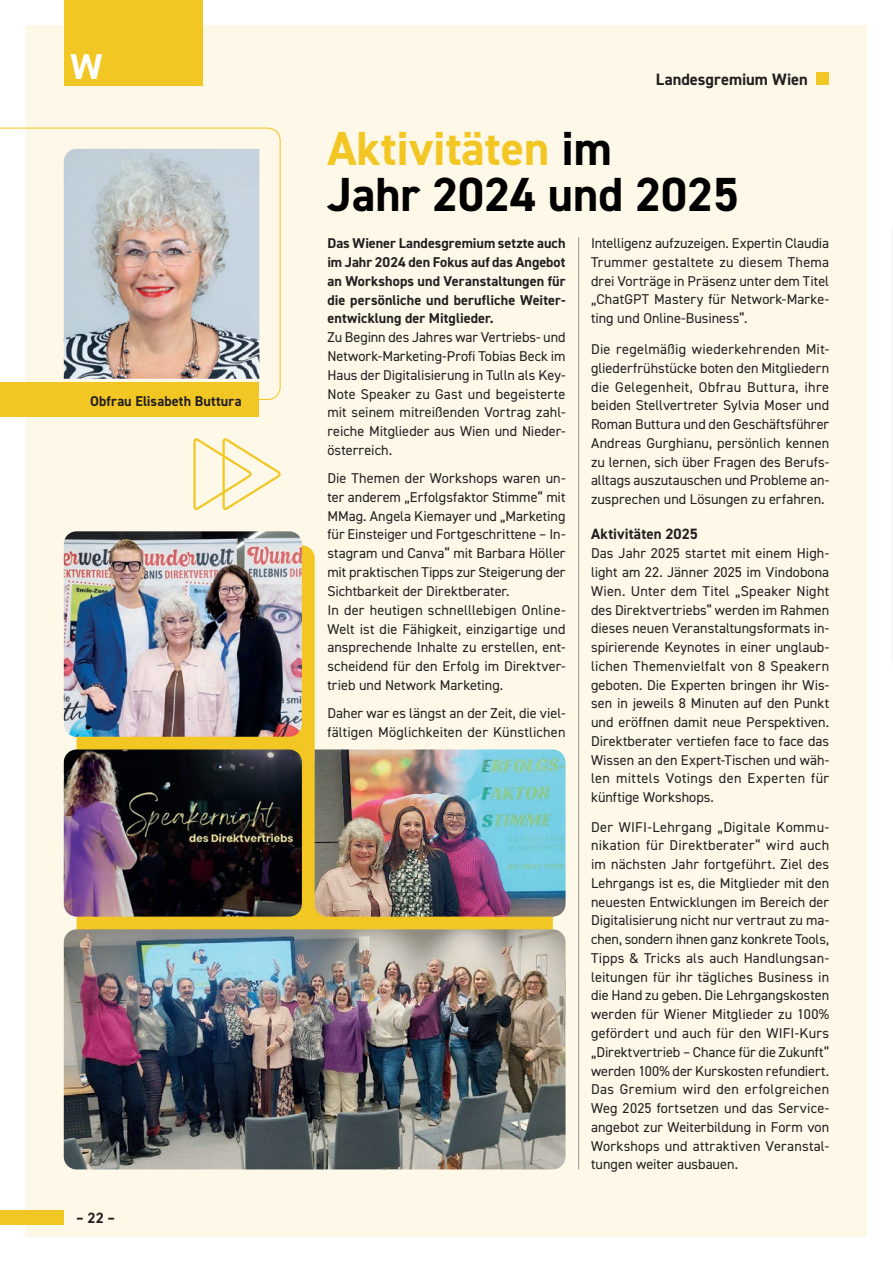
<style>
.page{position:relative;width:893px;height:1263px;background:#fff}
.page>*{position:absolute;margin:0;border:0;box-sizing:border-box;transform-origin:0 0}
.Überschrift_Journal{font:700 48px "DIN2014";color:#000}
.Überschrift_Journal-2{font:700 48px "DIN2014";color:#f3c723}
.Kleine_Überschrift_Header{font:700 36px "DIN2014";color:#fff}
.Kleine_Überschrift_Header-2{font:700 16.5px "DIN2014";color:#231f20}
.Lauftext_Journal{font:700 15px "DIN2014";letter-spacing:.005em;color:#231f20}
.Lauftext_Journal-2{font:14.25px/18.8px "DIN2014";letter-spacing:.005em;color:#231f20;text-align:justify}
.Lauftext_Journal-3{font:700 14.25px/18.8px "DIN2014";letter-spacing:.005em;color:#231f20;text-align:justify}
.s1{color:#000}
</style>
<div class="page">
<div style="left:26px;top:26px;width:841px;height:1211px;background:#fdf8e8"></div>
<div style="left:0;top:1210px;width:63px;height:14px;background:#f3c723"></div>
<div style="left:64px;top:0;width:138px;height:85px;background:#f3c723"></div>
<div style="left:272px;top:762px;width:281px;height:224px;background:#f3c723;border-radius:13px"></div>
<div style="left:77px;top:545px;width:238px;height:606px;background:#f3c723;border-radius:13px"></div>
<svg style="left:0;top:128px;width:281px;height:272px"></svg>
<img style="left:64px;top:149px;width:195px;height:230px">
<div style="left:0;top:383px;width:259px;height:34px;background:#f3c723"></div>
<hr style="left:578px;top:237px;width:1px;height:932px;background:#939598">
<svg style="left:193px;top:438px;width:88px;height:72px"></svg>
<div style="left:816px;top:72px;width:13px;height:13px;background:#f3c723"></div>
<hr style="left:892px;top:224px;width:1px;height:435px;background:#fcf5dd">
<hr style="left:892px;top:0;width:1px;height:272px;background:#000">
<img style="left:64px;top:929px;width:502px;height:240px">
<img style="left:64px;top:531px;width:238px;height:206px">
<img style="left:64px;top:749px;width:238px;height:168px">
<img style="left:315px;top:749px;width:251px;height:168px">
<p class="Kleine_Überschrift_Header" style="left:70px;top:42px;width:34px">W</p>
<p class="Lauftext_Journal-3" style="left:90px;top:391px;width:153px">Obfrau Elisabeth Buttura</p>
<p class="Lauftext_Journal" style="left:76px;top:1208px;width:40px">– 22 –</p>
<p class="Kleine_Überschrift_Header-2" style="left:656px;top:68px;width:153px">Landesgremium Wien</p>
<p class="Überschrift_Journal-2" style="left:327px;top:116px;width:286px">Aktivitäten <span class="s1">im</span></p>
<p class="Überschrift_Journal" style="left:327px;top:163px;width:413px">Jahr 2024 und 2025</p>
<p class="Lauftext_Journal-3" style="left:327px;top:234px;width:240px">Das Wiener Landesgremium setzte auch im Jahr 2024 den Fokus auf das Angebot an Workshops und Veranstaltungen für die persönliche und berufliche Weiter&shy;entwicklung der Mitglieder.</p>
<p class="Lauftext_Journal-2" style="left:327px;top:328px;width:240px">Zu Beginn des Jahres war Vertriebs- und Network-Marketing-Profi Tobias Beck im Haus der Digitalisierung in Tulln als Key-Note Speaker zu Gast und begeisterte mit seinem mitreißenden Vortrag zahl&shy;reiche Mitglieder aus Wien und Nieder&shy;österreich.</p>
<p class="Lauftext_Journal-2" style="left:327px;top:468px;width:240px">Die Themen der Workshops waren un&shy;ter anderem „Erfolgsfaktor Stimme“ mit MMag. Angela Kiemayer und „Marketing für Einsteiger und Fortgeschrittene – In&shy;stagram und Canva“ mit Barbara Höller mit praktischen Tipps zur Steigerung der Sichtbarkeit der Direktberater.</p>
<p class="Lauftext_Journal-2" style="left:327px;top:600px;width:240px">In der heutigen schnelllebigen Online-Welt ist die Fähigkeit, einzigartige und ansprechende Inhalte zu erstellen, ent&shy;scheidend für den Erfolg im Direktver&shy;trieb und Network Marketing.</p>
<p class="Lauftext_Journal-2" style="left:327px;top:703px;width:240px">Daher war es längst an der Zeit, die viel&shy;fältigen Möglichkeiten der Künstlichen</p>
<p class="Lauftext_Journal-2" style="left:591px;top:234px;width:240px">Intelligenz aufzuzeigen. Expertin Claudia Trummer gestaltete zu diesem Thema drei Vorträge in Präsenz unter dem Titel „ChatGPT Mastery für Network-Marke&shy;ting und Online-Business“.</p>
<p class="Lauftext_Journal-2" style="left:591px;top:339px;width:240px">Die regelmäßig wiederkehrenden Mit&shy;gliederfrühstücke boten den Mitgliedern die Gelegenheit, Obfrau Buttura, ihre beiden Stellvertreter Sylvia Moser und Roman Buttura und den Geschäftsführer Andreas Gurghianu, persönlich kennen zu lernen, sich über Fragen des Berufs&shy;alltags auszutauschen und Probleme an&shy;zusprechen und Lösungen zu erfahren.</p>
<p class="Lauftext_Journal" style="left:591px;top:524px;width:108px">Aktivitäten 2025</p>
<p class="Lauftext_Journal-2" style="left:591px;top:544px;width:240px">Das Jahr 2025 startet mit einem High&shy;light am 22. Jänner 2025 im Vindobona Wien. Unter dem Titel „Speaker Night des Direktvertriebs“ werden im Rahmen dieses neuen Veranstaltungsformats in&shy;spirierende Keynotes in einer unglaub&shy;lichen Themenvielfalt von 8 Speakern geboten. Die Experten bringen ihr Wis&shy;sen in jeweils 8 Minuten auf den Punkt und eröffnen damit neue Perspektiven.<br>Direktberater vertiefen face to face das Wissen an den Expert-Tischen und wäh&shy;len mittels Votings den Experten für künftige Workshops.</p>
<p class="Lauftext_Journal-2" style="left:591px;top:817px;width:240px">Der WIFI-Lehrgang „Digitale Kommu&shy;nikation für Direktberater“ wird auch im nächsten Jahr fortgeführt. Ziel des Lehrgangs ist es, die Mitglieder mit den neuesten Entwicklungen im Bereich der Digitalisierung nicht nur vertraut zu ma&shy;chen, sondern ihnen ganz konkrete Tools, Tipps &amp; Tricks als auch Handlungsan&shy;leitungen für ihr tägliches Business in die Hand zu geben. Die Lehrgangskosten werden für Wiener Mitglieder zu 100% gefördert und auch für den WIFI-Kurs „Direktvertrieb – Chance für die Zukunft“ werden 100% der Kurskosten refundiert.</p>
<p class="Lauftext_Journal-2" style="left:591px;top:1080px;width:240px">Das Gremium wird den erfolgreichen Weg 2025 fortsetzen und das Service&shy;angebot zur Weiterbildung in Form von Workshops und attraktiven Veranstal&shy;tungen weiter ausbauen.</p>
</div>
